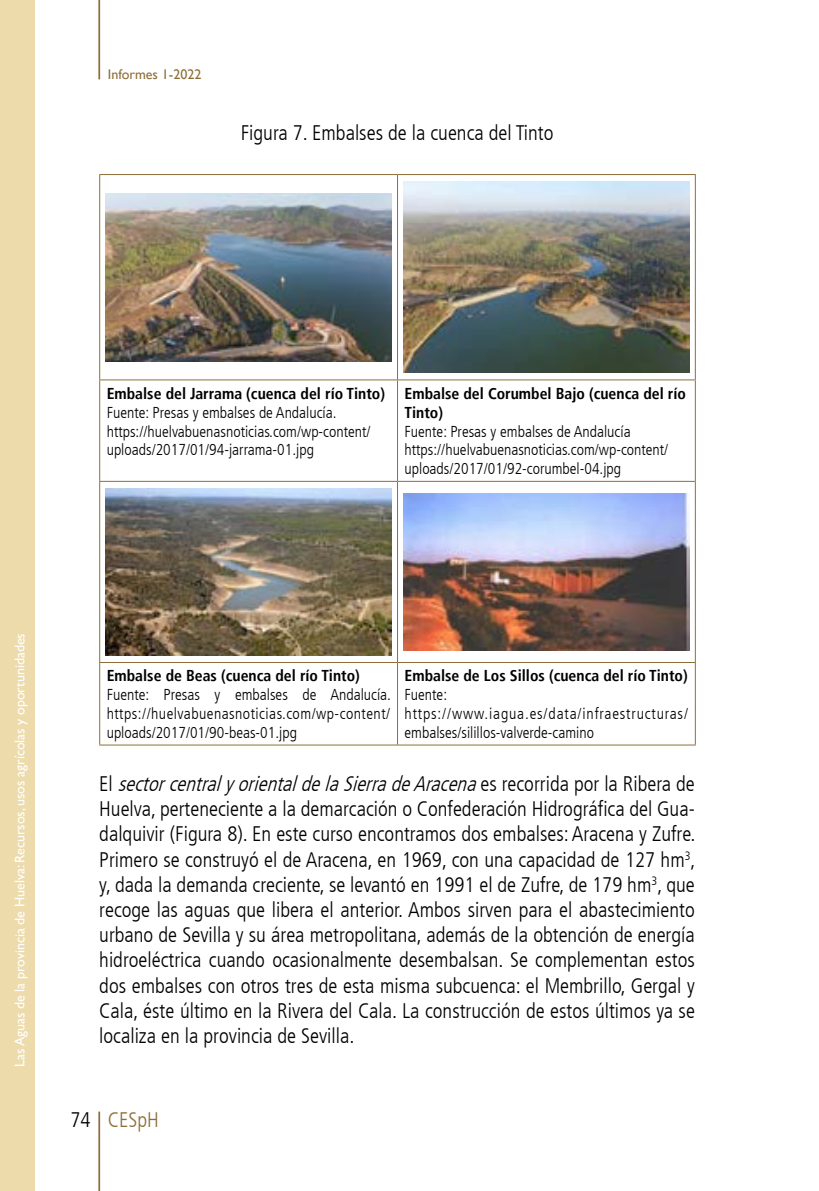
<style>
.page{position:relative;width:819px;height:1191px;background:#fff}
.page>*{position:absolute;margin:0;border:0;box-sizing:border-box;transform-origin:0 0}
.t1{font:300 condensed 21px/25.2px "Frutiger LT";color:#000;text-align:justify}
.t2{font:300 condensed 21px "Frutiger LT";color:#8e6e38}
.t3{font:300 condensed 15.75px/18.9px "Frutiger LT";color:#000}
.t4{font:700 condensed 15.75px/18.9px "Frutiger LT";color:#000}
.t5{font:14px "Gill Sans";letter-spacing:-.005em;color:#fff}
.t6{font:14px "Gill Sans";color:#8e6e38}
.s1{font-style:italic}
.s2{color:#000}
</style>
<div class="page">
<hr style="left:98px;top:1111px;width:2px;height:80px;background:#8e6e38">
<hr style="left:98px;top:0;width:2px;height:79px;background:#8e6e38">
<div style="left:0;top:0;width:35px;height:1191px;background:#eddbab"></div>
<hr style="left:99px;top:174px;width:298px;height:1px;background:#8e6e38">
<hr style="left:99px;top:175px;width:1px;height:204px;background:#8e6e38">
<hr style="left:397px;top:174px;width:298px;height:1px;background:#8e6e38">
<hr style="left:397px;top:175px;width:1px;height:204px;background:#8e6e38">
<hr style="left:694px;top:175px;width:1px;height:204px;background:#8e6e38">
<hr style="left:99px;top:379px;width:298px;height:1px;background:#8e6e38">
<hr style="left:99px;top:380px;width:1px;height:101px;background:#8e6e38">
<hr style="left:397px;top:379px;width:298px;height:1px;background:#8e6e38">
<hr style="left:397px;top:380px;width:1px;height:101px;background:#8e6e38">
<hr style="left:694px;top:380px;width:1px;height:101px;background:#8e6e38">
<hr style="left:99px;top:481px;width:298px;height:1px;background:#8e6e38">
<hr style="left:99px;top:482px;width:1px;height:180px;background:#8e6e38">
<hr style="left:397px;top:481px;width:298px;height:1px;background:#8e6e38">
<hr style="left:397px;top:482px;width:1px;height:180px;background:#8e6e38">
<hr style="left:694px;top:482px;width:1px;height:180px;background:#8e6e38">
<hr style="left:99px;top:662px;width:298px;height:1px;background:#8e6e38">
<hr style="left:99px;top:663px;width:1px;height:81px;background:#8e6e38">
<hr style="left:397px;top:662px;width:298px;height:1px;background:#8e6e38">
<hr style="left:397px;top:663px;width:1px;height:81px;background:#8e6e38">
<hr style="left:694px;top:663px;width:1px;height:81px;background:#8e6e38">
<hr style="left:99px;top:744px;width:298px;height:1px;background:#8e6e38">
<hr style="left:397px;top:744px;width:298px;height:1px;background:#8e6e38">
<img style="left:105px;top:193px;width:287px;height:168px">
<img style="left:403px;top:181px;width:286px;height:192px">
<img style="left:105px;top:488px;width:287px;height:167px">
<img style="left:403px;top:493px;width:286px;height:157px">
<p class="t6" style="left:108px;top:66px;width:95px">Informes 1-2022</p>
<p class="t1" style="left:241px;top:120px;width:314px">Figura 7. Embalses de la cuenca del Tinto</p>
<p class="t4" style="left:107px;top:384px;width:280px">Embalse del Jarrama (cuenca del río Tinto)</p>
<p class="t3" style="left:107px;top:403px;width:265px">Fuente: Presas y embalses de Andalucía. https://huelvabuenasnoticias.com/wp-content/ uploads/2017/01/94-jarrama-01.jpg</p>
<p class="t4" style="left:404px;top:384px;width:283px">Embalse del Corumbel Bajo (cuenca del río<br>Tinto)</p>
<p class="t3" style="left:404px;top:422px;width:265px">Fuente: Presas y embalses de Andalucía https://huelvabuenasnoticias.com/wp-content/ uploads/2017/01/92-corumbel-04.jpg</p>
<p class="t5" style="left:12px;top:1067px;width:435px;rotate:-90deg">Las Aguas de la provincia de Huelva: Recursos, usos agrícolas y oportunidades</p>
<p class="t4" style="left:404px;top:666px;width:285px">Embalse de Los Sillos (cuenca del río Tinto)</p>
<p class="t3" style="left:404px;top:685px;width:285px">Fuente: https://www.iagua.es/data/infraestructuras/ embalses/silillos-valverde-camino</p>
<p class="t1" style="left:99px;top:771px;width:598px">E l <span class="s1">sectorcentralyorientaldelaSierradeAracena</span>e s r e c o r r i d a p o r l a R i b e r a d e Huelva, perteneciente a la demarcación o Confederación Hidrográfica del Gua&shy;dalquivir (Figura 8). En este curso encontramos dos embalses: Aracena y Zufre.<br>Primero se construyó el de Aracena, en 1969, con una capacidad de 127 hm<sup>3</sup>, y, dada la demanda creciente, se levantó en 1991 el de Zufre, de 179 hm<sup>3</sup>, que recoge las aguas que libera el anterior. Ambos sirven para el abastecimiento urbano de Sevilla y su área metropolitana, además de la obtención de energía hidroeléctrica cuando ocasionalmente desembalsan. Se complementan estos dos embalses con otros tres de esta misma subcuenca: el Membrillo, Gergal y Cala, éste último en la Rivera del Cala. La construcción de estos últimos ya se localiza en la provincia de Sevilla.</p>
<p class="t4" style="left:107px;top:666px;width:255px">Embalse de Beas (cuenca del río Tinto)</p>
<p class="t3" style="left:107px;top:685px;width:286px;text-align:justify">Fuente: Presas y embalses de Andalucía. https://huelvabuenasnoticias.com/wp-content/ uploads/2017/01/90-beas-01.jpg</p>
<p class="t2" style="left:70px;top:1108px;width:90px"><span class="s2">74</span> CESpH</p>
</div>
